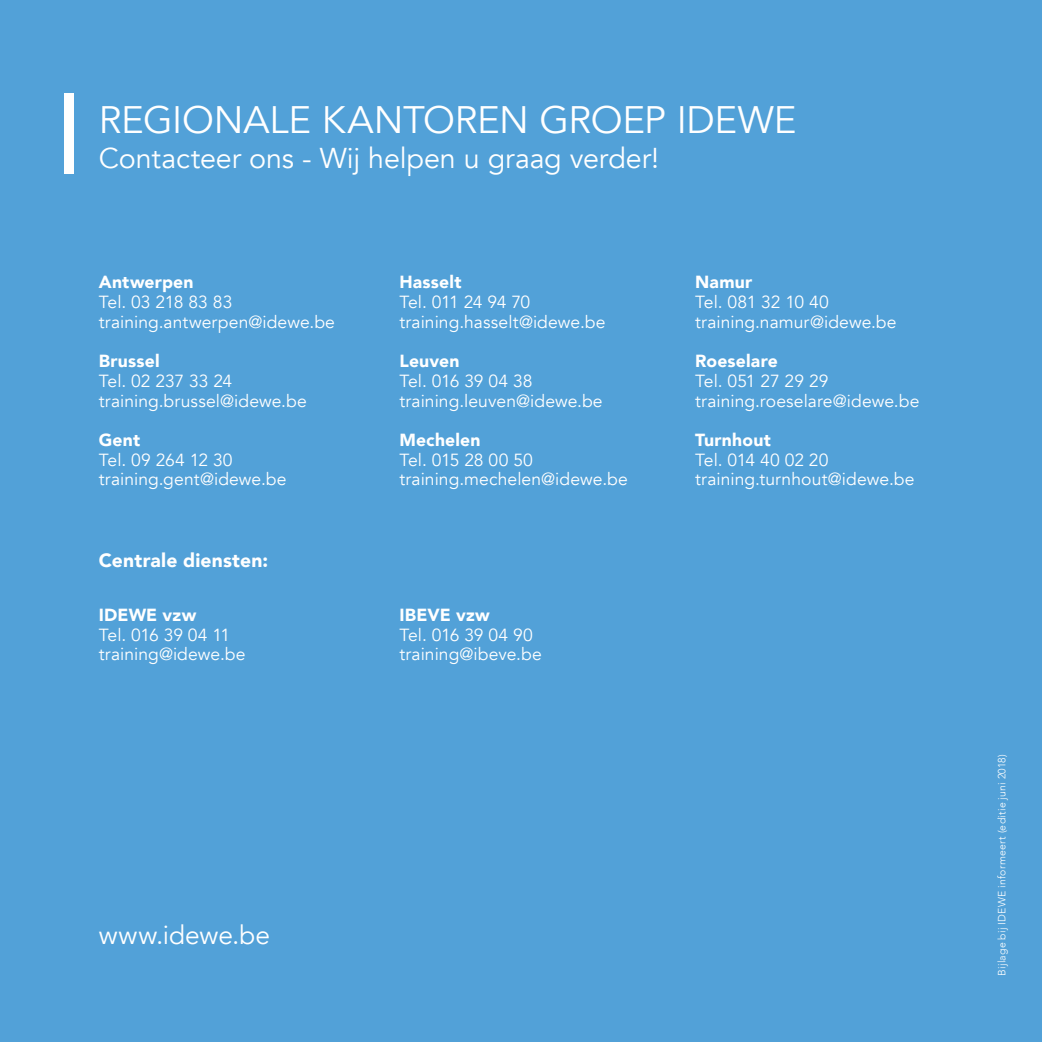
<style>
.page{position:relative;width:1042px;height:1042px;background:#52a1d8}
.page>*{position:absolute;margin:0;border:0;box-sizing:border-box;transform-origin:0 0}
.t1{font:38.15px "Avenir";letter-spacing:-.01em;color:#fff}
.t2{font:28.7px "Avenir";letter-spacing:-.005em;color:#fff}
.t3{font:26.25px "Avenir";color:#fff}
.t4{font:900 19.25px "Avenir";letter-spacing:.01em;color:#fff}
.t5{font:17.5px/19.6px "Avenir";letter-spacing:.005em;color:#fff}
.t6{font:900 17.5px "Avenir";letter-spacing:.01em;color:#fff}
.t7{font:300 10.5px "Avenir";letter-spacing:.03em;color:#fff}
</style>
<div class="page">
<div style="left:64px;top:93px;width:9px;height:81px;background:#fff"></div>
<h1 class="t1" style="left:99px;top:97px;width:699px">REGIONALE KANTOREN GROEP IDEWE</h1>
<h2 class="t2" style="left:99px;top:141px;width:562px">Contacteer ons - Wij helpen u graag verder!</h2>
<p class="t6" style="left:99px;top:267px;width:96px">Antwerpen</p>
<p class="t5" style="left:99px;top:293px;width:238px">Tel. 03 218 83 83 training.antwerpen@idewe.be</p>
<p class="t6" style="left:99px;top:346px;width:62px">Brussel</p>
<p class="t5" style="left:99px;top:371px;width:209px">Tel. 02 237 33 24 training.brussel@idewe.be</p>
<p class="t6" style="left:99px;top:425px;width:43px">Gent</p>
<p class="t5" style="left:99px;top:450px;width:189px">Tel. 09 264 12 30 training.gent@idewe.be</p>
<p class="t4" style="left:99px;top:544px;width:171px">Centrale diensten:</p>
<p class="t6" style="left:99px;top:600px;width:99px">IDEWE vzw</p>
<p class="t5" style="left:99px;top:625px;width:148px">Tel. 016 39 04 11 training@idewe.be</p>
<p class="t6" style="left:399px;top:267px;width:64px">Hasselt</p>
<p class="t5" style="left:399px;top:293px;width:208px">Tel. 011 24 94 70 training.hasselt@idewe.be</p>
<p class="t6" style="left:399px;top:346px;width:62px">Leuven</p>
<p class="t5" style="left:399px;top:371px;width:205px">Tel. 016 39 04 38 training.leuven@idewe.be</p>
<p class="t6" style="left:399px;top:425px;width:83px">Mechelen</p>
<p class="t5" style="left:399px;top:450px;width:230px">Tel. 015 28 00 50 training.mechelen@idewe.be</p>
<p class="t6" style="left:399px;top:600px;width:92px">IBEVE vzw</p>
<p class="t5" style="left:399px;top:625px;width:144px">Tel. 016 39 04 90 training@ibeve.be</p>
<p class="t6" style="left:695px;top:267px;width:59px">Namur</p>
<p class="t5" style="left:695px;top:293px;width:203px">Tel. 081 32 10 40 training.namur@idewe.be</p>
<p class="t6" style="left:695px;top:346px;width:84px">Roeselare</p>
<p class="t5" style="left:695px;top:371px;width:226px">Tel. 051 27 29 29 training.roeselare@idewe.be</p>
<p class="t6" style="left:695px;top:425px;width:77px">Turnhout</p>
<p class="t5" style="left:695px;top:450px;width:221px">Tel. 014 40 02 20 training.turnhout@idewe.be</p>
<h3 class="t3" style="left:99px;top:919px;width:173px">www.idewe.be</h3>
<p class="t7" style="left:996px;top:975px;width:223px;rotate:-90deg">Bijlage bij IDEWE informeert (editie juni 2018)</p>
</div>
